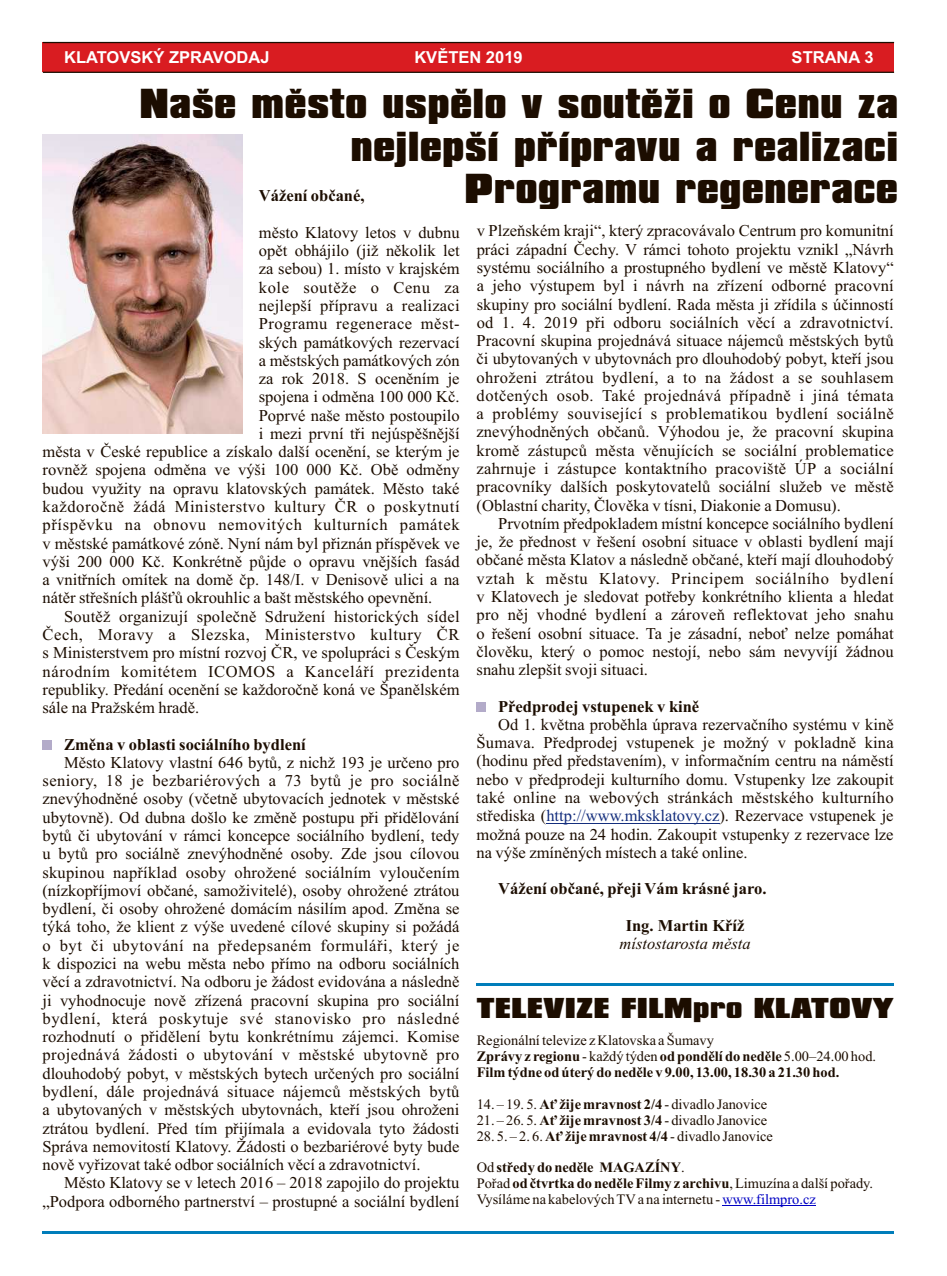
<style>
.page{position:relative;width:947px;height:1276px;background:#fff}
.page>*{position:absolute;margin:0;border:0;box-sizing:border-box;transform-origin:0 0}
.t1{font:36px/42.8px "Compacta Blk AT";letter-spacing:.025em;color:#1c0d00;text-align:right}
.t2{font:24.75px "Compacta Blk AT";letter-spacing:.025em;color:#1c0d00;scale:1.09 1}
.t3{font:16.5px/18.3px "Times New Roman";color:#1c0d00;text-align:justify}
.t4{font:16.5px "Times New Roman";letter-spacing:.035em;color:#1c0d00}
.t5{font:700 16.5px "Times New Roman";color:#1c0d00}
.t6{font:700 16.5px "Arial";color:#fff}
.t7{font:16.5px "Times New Roman";letter-spacing:.03em;color:#1c0d00}
.t8{font:italic 16.5px "Times New Roman";color:#1c0d00}
.t9{font:14.4px/15.9px "Times New Roman";color:#1c0d00}
.t10{font:700 14.4px/15.9px "Times New Roman";color:#1c0d00}
.s1{color:#142e7d}
.s2{color:#fff}
.s3{font-weight:400}
.s4{font-weight:700}
.s5{color:#0000c4}
</style>
<div class="page">
<div style="left:43px;top:43px;width:850px;height:29px;background:#d91c21"></div>
<svg style="left:42px;top:41px;width:852px;height:3px;background:#935955"></svg>
<svg style="left:42px;top:71px;width:852px;height:2px;background:#601811"></svg>
<hr style="left:43px;top:1231px;width:850px;height:2px;background:#007dba">
<hr style="left:546px;top:823px;width:173px;height:1px;background:#142e7d">
<img style="left:43px;top:134px;width:199px;height:299px">
<hr style="left:722px;top:1205px;width:93px;height:1px;background:#0000c4">
<hr style="left:476px;top:983px;width:417px;height:2px;background:#007dba">
<div style="left:43px;top:740px;width:9px;height:9px;background:#b3abc9"></div>
<div style="left:476px;top:702px;width:10px;height:9px;background:#b3abc9"></div>
<p class="t6" style="left:64px;top:51px;width:207px">KLATOVSKÝ ZPRAVODAJ</p>
<p class="t6" style="left:414px;top:51px;width:110px">KVĚTEN 2019</p>
<p class="t6" style="left:791px;top:51px;width:83px">STRANA 3</p>
<h1 class="t1" style="left:140px;top:87px;width:759px">Naše město uspělo v soutěži o Cenu za nejlepší přípravu a realizaci<br>Programu regenerace</h1>
<p class="t5" style="left:259px;top:190px;width:107px">Vážení občané,</p>
<p class="t3" style="left:259px;top:225px;width:202px">město Klatovy letos v dubnu</p>
<p class="t3" style="left:259px;top:243px;width:202px">opět obhájilo (již několik let</p>
<p class="t3" style="left:259px;top:261px;width:202px">za sebou) 1. místo v krajském</p>
<p class="t4" style="left:259px;top:281px;width:202px">kole soutěže o Cenu za</p>
<p class="t3" style="left:259px;top:298px;width:202px">nejlepší přípravu a realizaci</p>
<p class="t7" style="left:259px;top:318px;width:202px">Programu regenerace měst-</p>
<p class="t3" style="left:259px;top:334px;width:202px">ských památkových rezervací</p>
<p class="t3" style="left:259px;top:353px;width:202px">a městských památkových zón</p>
<p class="t3" style="left:259px;top:371px;width:202px">za rok 2018. S oceněním je</p>
<p class="t3" style="left:259px;top:389px;width:202px">spojena i odměna 100 000 Kč.</p>
<p class="t3" style="left:259px;top:407px;width:202px">Poprvé naše město postoupilo</p>
<p class="t3" style="left:259px;top:426px;width:202px">i mezi první tři nejúspěšnější</p>
<p class="t3" style="left:43px;top:444px;width:418px">města v České republice a získalo další ocenění, se kterým je</p>
<p class="t3" style="left:43px;top:462px;width:418px">rovněž spojena odměna ve výši 100 000 Kč. Obě odměny</p>
<p class="t3" style="left:43px;top:480px;width:418px">budou využity na opravu klatovských památek. Město také</p>
<p class="t4" style="left:43px;top:500px;width:418px">každoročně žádá Ministerstvo kultury ČR o poskytnutí</p>
<p class="t4" style="left:43px;top:519px;width:418px">příspěvku na obnovu nemovitých kulturních památek</p>
<p class="t3" style="left:43px;top:535px;width:418px">v městské památkové zóně. Nyní nám byl přiznán příspěvek ve</p>
<p class="t3" style="left:43px;top:554px;width:418px">výši 200 000 Kč. Konkrétně půjde o opravu vnějších fasád</p>
<p class="t3" style="left:43px;top:572px;width:418px">a vnitřních omítek na domě čp. 148/I. v Denisově ulici a na</p>
<p class="t3" style="left:43px;top:590px;width:391px">nátěr střešních plášťů okrouhlic a bašt městského opevnění.</p>
<p class="t3" style="left:64px;top:608px;width:397px">Soutěž organizují společně Sdružení historických sídel</p>
<p class="t4" style="left:43px;top:628px;width:418px">Čech, Moravy a Slezska, Ministerstvo kultury ČR</p>
<p class="t3" style="left:42px;top:645px;width:418px">s Ministerstvem pro místní rozvoj ČR, ve spolupráci s Českým</p>
<p class="t4" style="left:42px;top:665px;width:418px">národním komitétem ICOMOS a Kanceláří prezidenta</p>
<p class="t3" style="left:42px;top:682px;width:418px">republiky. Předání ocenění se každoročně koná ve Španělském</p>
<p class="t3" style="left:42px;top:700px;width:158px">sále na Pražském hradě.</p>
<p class="t5" style="left:64px;top:738px;width:243px">Změna v oblasti sociálního bydlení</p>
<p class="t3" style="left:42px;top:755px;width:418px;text-indent:22px">Město Klatovy vlastní 646 bytů, z nichž 193 je určeno pro seniory, 18 je bezbariérových a 73 bytů je pro sociálně znevýhodněné osoby (včetně ubytovacích jednotek v městské ubytovně). Od dubna došlo ke změně postupu při přidělování bytů či ubytování v rámci koncepce sociálního bydlení, tedy u bytů pro sociálně znevýhodněné osoby. Zde jsou cílovou skupinou například osoby ohrožené sociálním vyloučením (nízkopříjmoví občané, samoživitelé), osoby ohrožené ztrátou bydlení, či osoby ohrožené domácím násilím apod. Změna se týká toho, že klient z výše uvedené cílové skupiny si požádá o byt či ubytování na předepsaném formuláři, který je k dispozici na webu města nebo přímo na odboru sociálních věcí a zdravotnictví. Na odboru je žádost evidována a následně ji vyhodnocuje nově zřízená pracovní skupina pro sociální bydlení, která poskytuje své stanovisko pro následné rozhodnutí o přidělení bytu konkrétnímu zájemci. Komise projednává žádosti o ubytování v městské ubytovně pro dlouhodobý pobyt, v městských bytech určených pro sociální bydlení, dále projednává situace nájemců městských bytů a ubytovaných v městských ubytovnách, kteří jsou ohroženi ztrátou bydlení. Před tím přijímala a evidovala tyto žádosti Správa nemovitostí Klatovy. Žádosti o bezbariérové byty bude nově vyřizovat také odbor sociálních věcí a zdravotnictví.</p>
<p class="t3" style="left:42px;top:1175px;width:418px;text-align:right">Město Klatovy se v letech 2016 – 2018 zapojilo do projektu „Podpora odborného partnerství – prostupné a sociální bydlení</p>
<p class="t3" style="left:476px;top:223px;width:418px">v Plzeňském kraji“, který zpracovávalo Centrum pro komunitní práci západní Čechy. V rámci tohoto projektu vznikl „Návrh systému sociálního a prostupného bydlení ve městě Klatovy“ a jeho výstupem byl i návrh na zřízení odborné pracovní skupiny pro sociální bydlení. Rada města ji zřídila s účinností od 1. 4. 2019 při odboru sociálních věcí a zdravotnictví.<br>Pracovní skupina projednává situace nájemců městských bytů či ubytovaných v ubytovnách pro dlouhodobý pobyt, kteří jsou ohroženi ztrátou bydlení, a to na žádost a se souhlasem dotčených osob. Také projednává případně i jiná témata a problémy související s problematikou bydlení sociálně znevýhodněných občanů. Výhodou je, že pracovní skupina kromě zástupců města věnujících se sociální problematice zahrnuje i zástupce kontaktního pracoviště ÚP a sociální pracovníky dalších poskytovatelů sociální služeb ve městě (Oblastní charity, Člověka v tísni, Diakonie a Domusu).</p>
<p class="t3" style="left:476px;top:516px;width:418px;text-indent:22px">Prvotním předpokladem místní koncepce sociálního bydlení je, že přednost v řešení osobní situace v oblasti bydlení mají občané města Klatov a následně občané, kteří mají dlouhodobý vztah k městu Klatovy. Principem sociálního bydlení v Klatovech je sledovat potřeby konkrétního klienta a hledat pro něj vhodné bydlení a zároveň reflektovat jeho snahu o řešení osobní situace. Ta je zásadní, neboť nelze pomáhat člověku, který o pomoc nestojí, nebo sám nevyvíjí žádnou snahu zlepšit svoji situaci.</p>
<p class="t5" style="left:498px;top:700px;width:202px">Předprodej vstupenek v kině</p>
<p class="t3" style="left:476px;top:717px;width:418px;text-indent:22px">Od 1. května proběhla úprava rezervačního systému v kině Šumava. Předprodej vstupenek je možný v pokladně kina (hodinu před představením), v informačním centru na náměstí nebo v předprodeji kulturního domu. Vstupenky lze zakoupit také online na webových stránkách městského kulturního střediska (<span class="s1">http://www.mksklatovy.cz</span>). Rezervace vstupenek je možná pouze na 24 hodin. Zakoupit vstupenky z rezervace lze na výše zmíněných místech a také online.</p>
<p class="t5" style="left:498px;top:883px;width:270px">Vážení občané, přeji Vám krásné jaro.</p>
<p class="t5" style="left:625px;top:920px;width:120px">Ing. Martin Kříž</p>
<p class="t8" style="left:619px;top:938px;width:132px">místostarosta města</p>
<h2 class="t2" style="left:476px;top:999px;width:384px">TELEVIZE FILM<span class="s2">pro KLATOVY</span></h2>
<p class="t10" style="left:476px;top:1033px;width:401px"><span class="s3">Regionální televize z Klatovska a Šumavy<br></span>Zprávy z regionu <span class="s3">- každý týden</span> od pondělí do neděle <span class="s3">5.00 24.00 hod.<br></span>Film týdne od úterý do neděle v 9.00, 13.00, 18.30 a 21.30 hod.</p>
<p class="t9" style="left:476px;top:1097px;width:292px">14. 19. 5. <span class="s4">Ať žije mravnost 2/4</span> - divadlo Janovice</p>
<p class="t9" style="left:476px;top:1113px;width:292px">21. 26. 5. <span class="s4">Ať žije mravnost 3/4</span> - divadlo Janovice</p>
<p class="t9" style="left:476px;top:1129px;width:298px">28. 5. 2. 6. <span class="s4">Ať žije mravnost 4/4</span> - divadlo Janovice</p>
<p class="t9" style="left:476px;top:1161px;width:398px">Od <span class="s4">středy do neděle MAGAZÍNY</span>.<br>Pořad <span class="s4">od čtvrtka do neděleFilmy z archivu</span>, Limuzína a další pořady.<br>Vysíláme na kabelových TVa na internetu -<span class="s5">www.filmpro.cz</span></p>
<p class="t9" style="left:808px;top:1049px;width:9px">–</p>
<p class="t9" style="left:496px;top:1097px;width:9px">– –</p>
</div>
